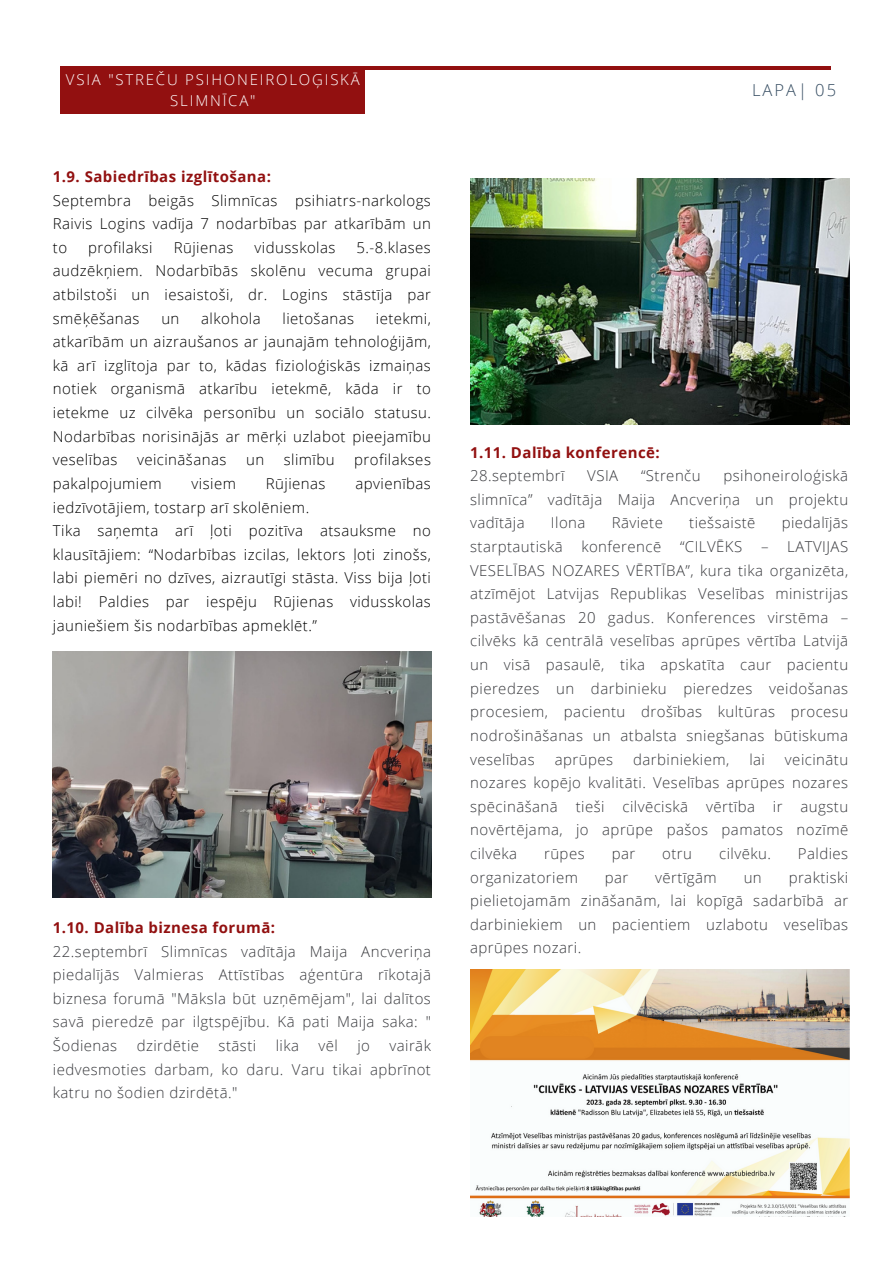
<style>
.page{position:relative;width:893px;height:1264px;background:#fff}
.page>*{position:absolute;margin:0;border:0;box-sizing:border-box;transform-origin:0 0}
.t1{font:300 16.5px "Open Sans";letter-spacing:.12em;color:#364d62}
.t2{font:300 15px/23.5px "Open Sans";letter-spacing:.03em;color:#38393d;text-align:justify}
.t3{font:300 15px/23.5px "Open Sans";letter-spacing:.03em;color:#000;text-align:justify}
.t4{font:700 15px "Open Sans";letter-spacing:.03em;color:#921010}
.t5{font:300 15px/20.4px "Open Sans";letter-spacing:.12em;color:#fff;text-align:center}
</style>
<div class="page">
<hr style="left:60px;top:66px;width:770px;height:4px;background:#921010">
<div style="left:60px;top:66px;width:305px;height:47px;background:#921010"></div>
<img style="left:53px;top:651px;width:379px;height:246px">
<img style="left:470px;top:179px;width:379px;height:246px">
<img style="left:470px;top:969px;width:379px;height:247px">
<p class="t5" style="left:66px;top:69px;width:295px">VSIA "STREČU PSIHONEIROLOĢISKĀ<br>SLIMNĪCA"</p>
<p class="t4" style="left:53px;top:166px;width:219px">1.9. Sabiedrības izglītošana:</p>
<p class="t3" style="left:53px;top:188px;width:379px">Septembra beigās Slimnīcas psihiatrs-narkologs Raivis Logins vadīja 7 nodarbības par atkarībām un to</p>
<p class="t3" style="left:88px;top:235px;width:66px">profilaksi</p>
<p class="t3" style="left:174px;top:235px;width:61px">Rūjienas</p>
<p class="t3" style="left:254px;top:235px;width:82px">vidusskolas</p>
<p class="t3" style="left:53px;top:235px;width:379px;text-indent:304px">5.-8.klases audzēkņiem. Nodarbībās skolēnu vecuma grupai atbilstoši un iesaistoši, dr. Logins stāstīja par smēķēšanas</p>
<p class="t3" style="left:161px;top:306px;width:20px">un</p>
<p class="t3" style="left:201px;top:306px;width:61px">alkohola</p>
<p class="t3" style="left:282px;top:306px;width:73px">lietošanas</p>
<p class="t3" style="left:53px;top:306px;width:379px;text-indent:323px">ietekmi, atkarībām un aizraušanos ar jaunajām tehnoloģijām, kā arī izglītoja par to, kādas fizioloģiskās izmaiņas notiek organismā atkarību ietekmē, kāda ir to ietekme uz cilvēka personību un sociālo statusu.<br>Nodarbības norisinājās ar mērķi uzlabot pieejamību veselības</p>
<p class="t3" style="left:137px;top:447px;width:91px">veicināšanas</p>
<p class="t3" style="left:246px;top:447px;width:20px">un</p>
<p class="t3" style="left:284px;top:447px;width:52px">slimību</p>
<p class="t3" style="left:354px;top:447px;width:78px">profilakses</p>
<p class="t3" style="left:53px;top:471px;width:110px">pakalpojumiem</p>
<p class="t3" style="left:192px;top:471px;width:46px">visiem</p>
<p class="t3" style="left:266px;top:471px;width:61px">Rūjienas</p>
<p class="t3" style="left:355px;top:471px;width:77px">apvienības</p>
<p class="t3" style="left:53px;top:495px;width:258px">iedzīvotājiem, tostarp arī skolēniem.</p>
<p class="t3" style="left:53px;top:518px;width:379px">Tika saņemta arī ļoti pozitīva atsauksme no klausītājiem: “Nodarbības izcilas, lektors ļoti zinošs, labi piemēri no dzīves, aizrautīgi stāsta. Viss bija ļoti labi! Paldies par iespēju Rūjienas vidusskolas jauniešiem šis nodarbības apmeklēt.”</p>
<p class="t4" style="left:53px;top:916px;width:224px">1.10. Dalība biznesa forumā:</p>
<p class="t2" style="left:53px;top:939px;width:379px">22.septembrī Slimnīcas vadītāja Maija Ancveriņa piedalījās Valmieras Attīstības aģentūra rīkotajā biznesa forumā "Māksla būt uzņēmējam", lai dalītos savā pieredzē par ilgtspējību. Kā pati Maija saka: " Šodienas</p>
<p class="t2" style="left:53px;top:1033px;width:379px;text-indent:336px">vairāk iedvesmoties darbam, ko daru. Varu tikai apbrīnot katru no šodien dzirdētā."</p>
<p class="t2" style="left:137px;top:1033px;width:64px">dzirdētie</p>
<p class="t2" style="left:219px;top:1033px;width:39px">stāsti</p>
<p class="t2" style="left:276px;top:1033px;width:25px">lika</p>
<p class="t2" style="left:318px;top:1033px;width:21px">vēl</p>
<p class="t2" style="left:357px;top:1033px;width:14px">jo</p>
<p class="t1" style="left:752px;top:79px;width:85px">LAPA| 05</p>
<p class="t4" style="left:470px;top:441px;width:191px">1.11. Dalība konferencē:</p>
<p class="t2" style="left:470px;top:463px;width:96px">28.septembrī</p>
<p class="t2" style="left:587px;top:463px;width:32px">VSIA</p>
<p class="t2" style="left:641px;top:463px;width:61px">“Strenču</p>
<p class="t2" style="left:470px;top:463px;width:379px;text-indent:253px">psihoneiroloģiskā slimnīca” vadītāja Maija Ancveriņa un projektu vadītāja</p>
<p class="t2" style="left:551px;top:511px;width:36px">Ilona</p>
<p class="t2" style="left:611px;top:511px;width:53px">Rāviete</p>
<p class="t2" style="left:689px;top:511px;width:68px">tiešsaistē</p>
<p class="t2" style="left:781px;top:511px;width:68px">piedalījās</p>
<p class="t2" style="left:470px;top:534px;width:94px">starptautiskā</p>
<p class="t2" style="left:581px;top:534px;width:81px">konferencē</p>
<p class="t2" style="left:680px;top:534px;width:64px">“CILVĒKS</p>
<p class="t2" style="left:470px;top:534px;width:379px;text-indent:291px">– LATVIJAS VESELĪBAS NOZARES VĒRTĪBA”, kura tika organizēta, atzīmējot Latvijas Republikas Veselības ministrijas pastāvēšanas 20 gadus. Konferences virstēma – cilvēks kā centrālā veselības aprūpes vērtība Latvijā un visā pasaulē, tika apskatīta caur pacientu pieredzes un darbinieku pieredzes veidošanas procesiem, pacientu drošības kultūras procesu nodrošināšanas un atbalsta sniegšanas būtiskuma veselības</p>
<p class="t2" style="left:554px;top:747px;width:60px">aprūpes</p>
<p class="t2" style="left:633px;top:747px;width:98px">darbiniekiem,</p>
<p class="t2" style="left:749px;top:747px;width:17px">lai</p>
<p class="t2" style="left:470px;top:747px;width:379px;text-indent:315px">veicinātu nozares kopējo kvalitāti. Veselības aprūpes nozares spēcināšanā tieši cilvēciskā vērtība ir augstu novērtējama, jo aprūpe pašos pamatos nozīmē cilvēka</p>
<p class="t2" style="left:544px;top:841px;width:42px">rūpes</p>
<p class="t2" style="left:611px;top:841px;width:25px">par</p>
<p class="t2" style="left:662px;top:841px;width:31px">otru</p>
<p class="t2" style="left:719px;top:841px;width:53px">cilvēku.</p>
<p class="t2" style="left:797px;top:841px;width:52px">Paldies</p>
<p class="t2" style="left:470px;top:865px;width:109px">organizatoriem</p>
<p class="t2" style="left:604px;top:865px;width:25px">par</p>
<p class="t2" style="left:655px;top:865px;width:63px">vērtīgām</p>
<p class="t2" style="left:743px;top:865px;width:20px">un</p>
<p class="t2" style="left:470px;top:865px;width:379px;text-indent:318px">praktiski pielietojamām zināšanām, lai kopīgā sadarbībā ar darbiniekiem un pacientiem uzlabotu veselības aprūpes nozari.</p>
</div>
